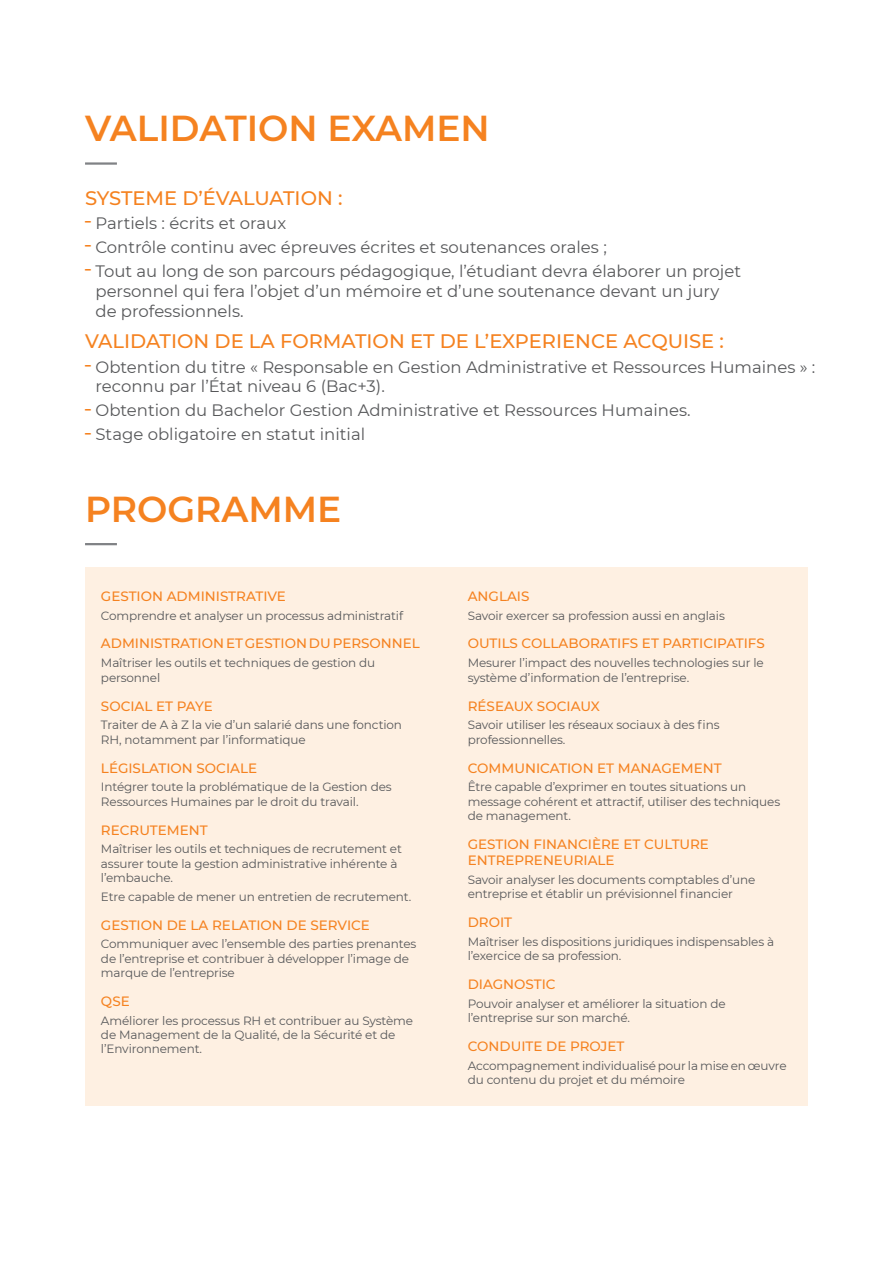
<style>
.page{position:relative;width:893px;height:1263px;background:#fff}
.page>*{position:absolute;margin:0;border:0;box-sizing:border-box;transform-origin:0 0}
.t1{font:600 36px "Montserrat";color:#f58220}
.t2{font:500 19.5px "Montserrat";color:#f58220}
.t3{font:16.5px/19.8px "Montserrat";color:#57585a}
.t4{font:700 16.5px "Montserrat";color:#f58220;scale:.7 1}
.t5{font:500 13.5px/16.2px "Montserrat";color:#f58220}
.t6{font:12px/14.4px "Montserrat";letter-spacing:-.01em;color:#57585a}
</style>
<div class="page">
<hr style="left:85px;top:162px;width:32px;height:3px;background:#808285">
<hr style="left:85px;top:543px;width:32px;height:2px;background:#808285">
<div style="left:85px;top:566px;width:723px;height:539px;background:#fef0e2"></div>
<h1 class="t1" style="left:85px;top:103px;width:406px">VALIDATION EXAMEN</h1>
<h2 class="t2" style="left:85px;top:184px;width:259px">SYSTEME D’ÉVALUATION :</h2>
<h3 class="t4" style="left:85px;top:203px;width:10px">_</h3>
<h3 class="t3" style="left:95px;top:213px;width:192px">Partiels : écrits et oraux</h3>
<h3 class="t4" style="left:85px;top:227px;width:10px">_</h3>
<h3 class="t3" style="left:95px;top:237px;width:513px">Contrôle continu avec épreuves écrites et soutenances orales ;</h3>
<h3 class="t4" style="left:85px;top:252px;width:10px">_</h3>
<h3 class="t3" style="left:95px;top:261px;width:647px">Tout au long de son parcours pédagogique, l’étudiant devra élaborer un projet personnel qui fera l’objet d’un mémoire et d’une soutenance devant un jury de professionnels.</h3>
<h2 class="t2" style="left:85px;top:328px;width:640px">VALIDATION DE LA FORMATION ET DE L’EXPERIENCE ACQUISE :</h2>
<h3 class="t4" style="left:85px;top:347px;width:10px">_</h3>
<h3 class="t3" style="left:95px;top:356px;width:721px">Obtention du titre « Responsable en Gestion Administrative et Ressources Humaines » : reconnu par l’État niveau 6 (Bac+3).</h3>
<h3 class="t4" style="left:85px;top:391px;width:10px">_</h3>
<h3 class="t3" style="left:95px;top:400px;width:597px">Obtention du Bachelor Gestion Administrative et Ressources Humaines.</h3>
<h3 class="t4" style="left:85px;top:415px;width:10px">_</h3>
<h3 class="t3" style="left:95px;top:424px;width:271px">Stage obligatoire en statut initial</h3>
<h1 class="t1" style="left:85px;top:483px;width:258px">PROGRAMME</h1>
<p class="t5" style="left:101px;top:587px;width:186px">GESTION ADMINISTRATIVE</p>
<p class="t6" style="left:101px;top:608px;width:304px">Comprendre et analyser un processus administratif</p>
<p class="t5" style="left:101px;top:635px;width:320px">ADMINISTRATION ET GESTION DU PERSONNEL</p>
<p class="t6" style="left:101px;top:655px;width:276px">Maîtriser les outils et techniques de gestion du personnel</p>
<p class="t5" style="left:101px;top:697px;width:113px">SOCIAL ET PAYE</p>
<p class="t6" style="left:101px;top:717px;width:303px">Traiter de A à Z la vie d’un salarié dans une fonction<br>RH, notamment par l’informatique</p>
<p class="t5" style="left:101px;top:759px;width:158px">LÉGISLATION SOCIALE</p>
<p class="t6" style="left:101px;top:779px;width:292px">Intégrer toute la problématique de la Gestion des<br>Ressources Humaines par le droit du travail.</p>
<p class="t5" style="left:101px;top:821px;width:108px">RECRUTEMENT</p>
<p class="t6" style="left:101px;top:841px;width:302px">Maîtriser les outils et techniques de recrutement et assurer toute la gestion administrative inhérente à l’embauche.</p>
<p class="t6" style="left:101px;top:889px;width:312px">Etre capable de mener un entretien de recrutement.</p>
<p class="t5" style="left:101px;top:916px;width:270px">GESTION DE LA RELATION DE SERVICE</p>
<p class="t6" style="left:101px;top:936px;width:317px">Communiquer avec l’ensemble des parties prenantes de l’entreprise et contribuer à développer l’image de marque de l’entreprise</p>
<p class="t5" style="left:101px;top:992px;width:30px">QSE</p>
<p class="t6" style="left:101px;top:1013px;width:314px">Améliorer les processus RH et contribuer au Système de Management de la Qualité, de la Sécurité et de l’Environnement.</p>
<p class="t5" style="left:468px;top:587px;width:63px">ANGLAIS</p>
<p class="t6" style="left:468px;top:608px;width:259px">Savoir exercer sa profession aussi en anglais</p>
<p class="t5" style="left:468px;top:635px;width:299px">OUTILS COLLABORATIFS ET PARTICIPATIFS</p>
<p class="t6" style="left:468px;top:655px;width:298px">Mesurer l’impact des nouvelles technologies sur le système d’information de l’entreprise.</p>
<p class="t5" style="left:468px;top:697px;width:134px">RÉSEAUX SOCIAUX</p>
<p class="t6" style="left:468px;top:717px;width:253px">Savoir utiliser les réseaux sociaux à des fins professionnelles.</p>
<p class="t5" style="left:468px;top:759px;width:255px">COMMUNICATION ET MANAGEMENT</p>
<p class="t6" style="left:468px;top:779px;width:314px">Être capable d’exprimer en toutes situations un message cohérent et attractif, utiliser des techniques de management.</p>
<p class="t5" style="left:468px;top:835px;width:243px">GESTION FINANCIÈRE ET CULTURE<br>ENTREPRENEURIALE</p>
<p class="t6" style="left:468px;top:872px;width:289px">Savoir analyser les documents comptables d’une entreprise et établir un prévisionnel financier</p>
<p class="t5" style="left:468px;top:914px;width:46px">DROIT</p>
<p class="t6" style="left:468px;top:934px;width:308px">Maîtriser les dispositions juridiques indispensables à l’exercice de sa profession.</p>
<p class="t5" style="left:468px;top:976px;width:89px">DIAGNOSTIC</p>
<p class="t6" style="left:468px;top:996px;width:259px">Pouvoir analyser et améliorer la situation de l’entreprise sur son marché.</p>
<p class="t5" style="left:468px;top:1038px;width:158px">CONDUITE DE PROJET</p>
<p class="t6" style="left:468px;top:1058px;width:320px">Accompagnement individualisé pour la mise en œuvre du contenu du projet et du mémoire</p>
</div>
